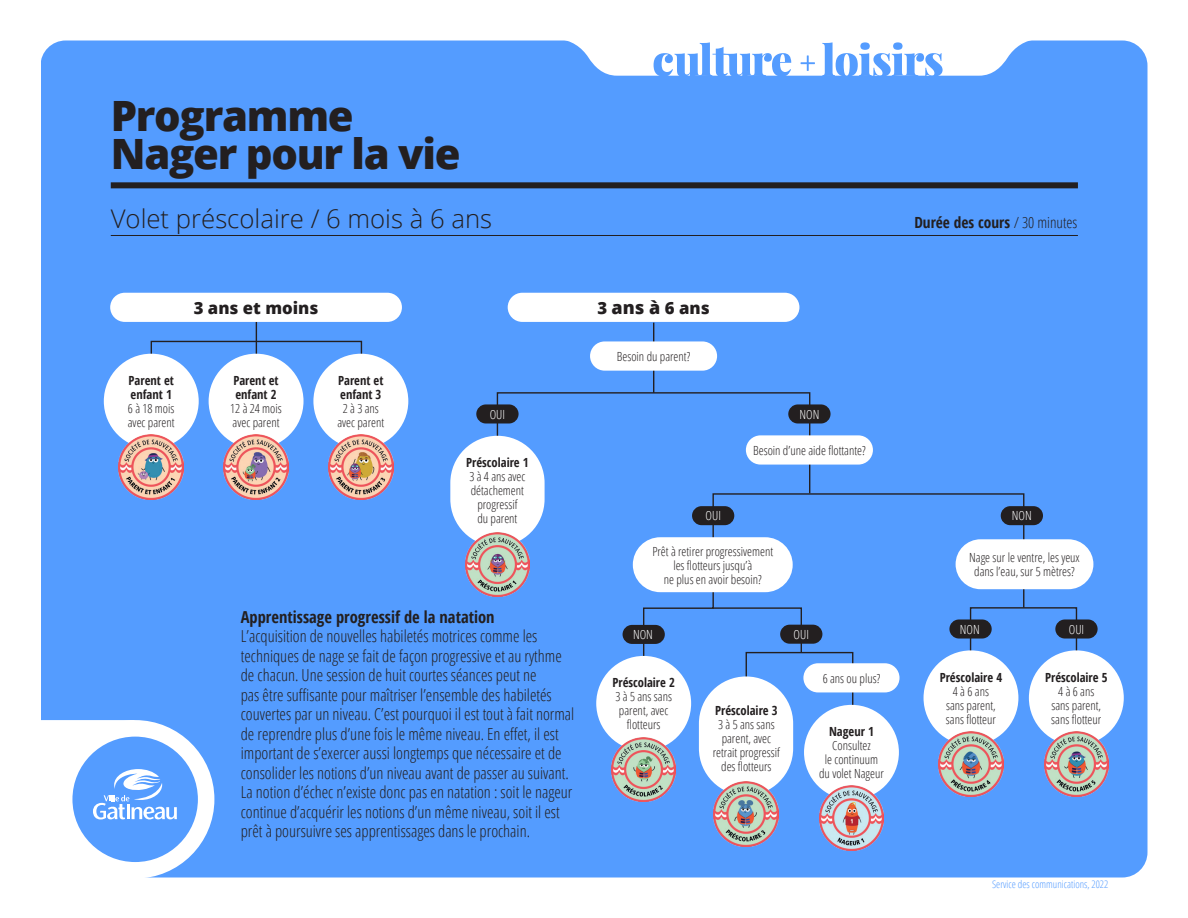
<style>
.page{position:relative;width:1188px;height:918px;background:#fff}
.page>*{position:absolute;margin:0;border:0;box-sizing:border-box;transform-origin:0 0}
.t1{font:800 41.85px/38.5px "Open Sans";letter-spacing:-.03em;color:#231f20}
.t2{font:300 25.65px "Open Sans";color:#231f20}
.t3{font:800 16.8px "Open Sans";color:#231f20}
.t4{font:300 condensed 16.5px/19.5px "Open Sans";color:#231f20}
.t5{font:700 condensed 16.5px "Open Sans";color:#231f20}
.t6{font:700 condensed 15.3px "Open Sans";color:#231f20}
.t7{font:300 condensed 12.6px/14px "Open Sans";color:#231f20;text-align:center}
.t8{font:700 condensed 12.6px/14px "Open Sans";color:#231f20}
.t9{font:300 condensed 12.6px "Open Sans";color:#fff}
.t10{font:300 condensed 10.5px "Open Sans";color:#549cff}
.s1{font-weight:300}
.s2{font-size:18px}
</style>
<div class="page">
<div style="left:40px;top:40px;width:1107px;height:838px;background:#549cff;border-radius:25px"></div>
<svg style="left:40px;top:720px;width:137px;height:158px"></svg>
<div style="left:56px;top:720px;width:158px;height:159px;border:17px solid #fff;border-radius:50%"></div>
<svg style="left:557px;top:40px;width:482px;height:36px"></svg>
<div style="left:151px;top:341px;width:211px;height:21px;border:1px solid #231f20"></div>
<hr style="left:256px;top:322px;width:1px;height:39px;background:#231f20">
<svg style="left:496px;top:391px;width:315px;height:102px"></svg>
<svg style="left:642px;top:493px;width:383px;height:203px"></svg>
<div style="left:746px;top:435px;width:127px;height:30px;background:#fff;border-radius:15px"></div>
<div style="left:476px;top:404px;width:43px;height:19px;background:#231f20;border-radius:10px"></div>
<div style="left:788px;top:404px;width:43px;height:19px;background:#231f20;border-radius:10px"></div>
<div style="left:692px;top:506px;width:42px;height:19px;background:#231f20;border-radius:10px"></div>
<div style="left:949px;top:619px;width:43px;height:20px;background:#231f20;border-radius:10px"></div>
<div style="left:623px;top:625px;width:42px;height:19px;background:#231f20;border-radius:10px"></div>
<div style="left:1001px;top:506px;width:42px;height:19px;background:#231f20;border-radius:10px"></div>
<div style="left:1055px;top:619px;width:43px;height:20px;background:#231f20;border-radius:10px"></div>
<div style="left:633px;top:537px;width:160px;height:55px;background:#fff;border-radius:27px"></div>
<div style="left:209px;top:354px;width:95px;height:95px;background:#fff;border-radius:50%"></div>
<div style="left:104px;top:354px;width:95px;height:95px;background:#fff;border-radius:50%"></div>
<div style="left:313px;top:354px;width:95px;height:95px;background:#fff;border-radius:50%"></div>
<div style="left:596px;top:656px;width:95px;height:95px;background:#fff;border-radius:50%"></div>
<div style="left:110px;top:293px;width:292px;height:29px;background:#fff;border-radius:15px"></div>
<div style="left:924px;top:650px;width:94px;height:95px;background:#fff;border-radius:50%"></div>
<div style="left:1029px;top:650px;width:95px;height:95px;background:#fff;border-radius:50%"></div>
<svg style="left:712px;top:607px;width:142px;height:144px"></svg>
<div style="left:803px;top:663px;width:97px;height:29px;background:#fff;border-radius:15px"></div>
<div style="left:804px;top:705px;width:95px;height:95px;background:#fff;border-radius:50%"></div>
<div style="left:699px;top:676px;width:94px;height:120px;background:#fff;border-radius:47px"></div>
<div style="left:450px;top:436px;width:95px;height:110px;background:#fff;border-radius:47px"></div>
<div style="left:956px;top:539px;width:137px;height:50px;background:#fff;border-radius:25px"></div>
<div style="left:111px;top:182px;width:967px;height:6px;background:#231f20"></div>
<hr style="left:111px;top:235px;width:967px;height:1px;background:#231f20">
<hr style="left:653px;top:323px;width:1px;height:70px;background:#231f20">
<div style="left:508px;top:293px;width:291px;height:29px;background:#fff;border-radius:15px"></div>
<div style="left:590px;top:341px;width:127px;height:30px;background:#fff;border-radius:15px"></div>
<img style="left:119px;top:435px;width:65px;height:64px">
<img style="left:224px;top:435px;width:64px;height:64px">
<img style="left:329px;top:435px;width:64px;height:64px">
<img style="left:465px;top:532px;width:65px;height:65px">
<img style="left:611px;top:737px;width:65px;height:65px">
<img style="left:714px;top:782px;width:64px;height:64px">
<img style="left:819px;top:786px;width:65px;height:65px">
<img style="left:939px;top:731px;width:64px;height:65px">
<img style="left:1044px;top:731px;width:65px;height:65px">
<h1 class="t1" style="left:111px;top:94px;width:351px">Programme<br>Nager pour la vie</h1>
<h2 class="t2" style="left:111px;top:202px;width:383px">Volet préscolaire / 6 mois à 6 ans</h2>
<p class="t6" style="left:914px;top:212px;width:164px">Durée des cours <span class="s1">/ 30 minutes</span></p>
<p class="t3" style="left:194px;top:295px;width:126px">3 ans et moins</p>
<p class="t8" style="left:129px;top:373px;width:47px">Parent et enfant 1</p>
<p class="t7" style="left:128px;top:401px;width:48px;text-align:left">6 à 18 mois avec parent</p>
<p class="t8" style="left:233px;top:373px;width:47px">Parent et enfant 2</p>
<p class="t7" style="left:230px;top:401px;width:53px;text-align:left">12 à 24 mois avec parent</p>
<p class="t8" style="left:338px;top:373px;width:47px">Parent et enfant 3</p>
<p class="t7" style="left:337px;top:401px;width:48px">2 à 3 ans avec parent</p>
<p class="t9" style="left:490px;top:406px;width:17px">OUI</p>
<p class="t8" style="left:466px;top:455px;width:64px">Préscolaire 1</p>
<p class="t7" style="left:469px;top:469px;width:58px">3 à 4 ans avec détachement progressif<br>du parent</p>
<p class="t5" style="left:241px;top:605px;width:255px">Apprentissage progressif de la natation</p>
<p class="t4" style="left:241px;top:626px;width:335px">L’acquisition de nouvelles habiletés motrices comme les techniques de nage se fait de façon progressive et au rythme de chacun. Une session de huit courtes séances peut ne<br>pas être suffisante pour maîtriser l’ensemble des habiletés couvertes par un niveau. C’est pourquoi il est tout à fait normal de reprendre plus d’une fois le même niveau. En effet, il est important de s’exercer aussi longtemps que nécessaire et de consolider les notions d’un niveau avant de passer au suivant.<br>La notion d’échec n’existe donc pas en natation : soit le nageur continue d’acquérir les notions d’un même niveau, soit il est prêt à poursuivre ses apprentissages dans le prochain.</p>
<p class="t3" style="left:597px;top:295px;width:114px">3 <span class="s2">ans à</span> 6 ans</p>
<p class="t7" style="left:617px;top:349px;width:75px">Besoin du parent?</p>
<p class="t9" style="left:706px;top:507px;width:17px">OUI</p>
<p class="t9" style="left:799px;top:406px;width:21px">NON</p>
<p class="t7" style="left:753px;top:443px;width:114px">Besoin d’une aide flottante?</p>
<p class="t7" style="left:652px;top:544px;width:122px">Prêt à retirer progressivement les flotteurs jusqu’à<br>ne plus en avoir besoin?</p>
<p class="t9" style="left:633px;top:626px;width:21px">NON</p>
<p class="t9" style="left:794px;top:626px;width:17px">OUI</p>
<p class="t8" style="left:612px;top:675px;width:64px">Préscolaire 2</p>
<p class="t7" style="left:615px;top:689px;width:58px">3 à 5 ans sans parent, avec flotteurs</p>
<p class="t8" style="left:715px;top:703px;width:64px">Préscolaire 3</p>
<p class="t7" style="left:713px;top:717px;width:68px">3 à 5 ans sans parent, avec retrait progressif des flotteurs</p>
<p class="t7" style="left:823px;top:671px;width:59px">6 ans ou plus?</p>
<p class="t8" style="left:829px;top:724px;width:46px">Nageur 1</p>
<p class="t7" style="left:819px;top:738px;width:66px">Consultez<br>le continuum du volet Nageur</p>
<p class="t9" style="left:1012px;top:507px;width:21px">NON</p>
<p class="t7" style="left:969px;top:550px;width:112px">Nage sur le ventre, les yeux dans l’eau, sur 5 mètres?</p>
<p class="t9" style="left:960px;top:621px;width:21px">NON</p>
<p class="t8" style="left:940px;top:670px;width:64px">Préscolaire 4</p>
<p class="t7" style="left:946px;top:684px;width:52px">4 à 6 ans sans parent, sans flotteur</p>
<p class="t9" style="left:1069px;top:621px;width:17px">OUI</p>
<p class="t8" style="left:1045px;top:670px;width:64px">Préscolaire 5</p>
<p class="t7" style="left:1051px;top:684px;width:52px">4 à 6 ans sans parent, sans flotteur</p>
<p class="t10" style="left:992px;top:877px;width:118px">Service des communications, 2022</p>
</div>
